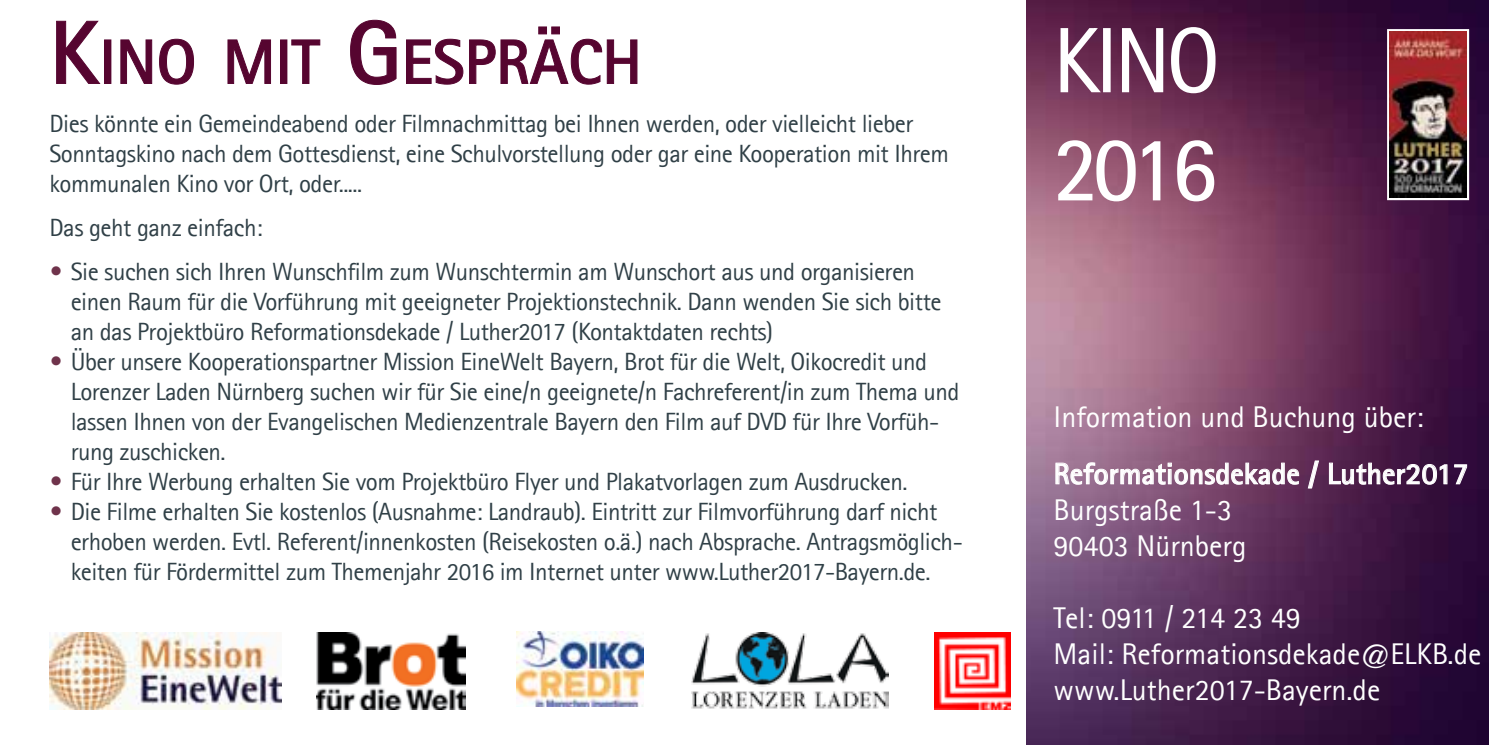
<style>
.page{position:relative;width:1489px;height:745px;background:#fff}
.page>*{position:absolute;margin:0;border:0;box-sizing:border-box;transform-origin:0 0}
.t1{font:300 90px/108px "Agfa Rotis Semisans";letter-spacing:-.03em;color:#fff}
.t2{font:700 63px "Agfa Rotis Sans Serif";color:#560530}
.t3{font:30px/36px "Agfa Rotis Sans Serif";color:#fff}
.t4{font:700 30px "Agfa Rotis Sans Serif";color:#fff}
.t5{font:25px/30px "Agfa Rotis Sans Serif";letter-spacing:-.02em;color:#304047}
.s1{font-size:90px}
.s2{font-weight:700;color:#6f334b}
</style>
<div class="page">
<img style="left:1026px;top:0;width:462px;height:744px">
<svg style="left:1386px;top:29px;width:82px;height:171px"></svg>
<img style="left:1389px;top:31px;width:77px;height:167px">
<svg style="left:1059px;top:27px;width:42px;height:67px"></svg>
<div style="left:1102px;top:28px;width:8px;height:64px;border:2px solid #fff"></div>
<svg style="left:1120px;top:26px;width:96px;height:68px"></svg>
<svg style="left:1056px;top:139px;width:105px;height:63px"></svg>
<svg style="left:1176px;top:139px;width:39px;height:63px"></svg>
<svg style="left:1054px;top:461px;width:245px;height:24px"></svg>
<svg style="left:1306px;top:459px;width:13px;height:29px"></svg>
<svg style="left:1328px;top:462px;width:119px;height:23px"></svg>
<svg style="left:1453px;top:463px;width:14px;height:21px"></svg>
<svg style="left:56px;top:21px;width:44px;height:63px"></svg>
<div style="left:104px;top:40px;width:7px;height:44px;border:1px solid #560530"></div>
<svg style="left:120px;top:39px;width:32px;height:45px"></svg>
<svg style="left:159px;top:39px;width:35px;height:46px"></svg>
<svg style="left:227px;top:39px;width:44px;height:45px"></svg>
<div style="left:280px;top:40px;width:7px;height:44px;border:1px solid #560530"></div>
<svg style="left:291px;top:39px;width:29px;height:45px"></svg>
<svg style="left:350px;top:20px;width:47px;height:65px"></svg>
<svg style="left:406px;top:39px;width:57px;height:46px"></svg>
<svg style="left:469px;top:26px;width:168px;height:59px"></svg>
<img style="left:934px;top:632px;width:76px;height:76px">
<img style="left:316px;top:632px;width:150px;height:76px">
<img style="left:692px;top:632px;width:196px;height:76px">
<img style="left:49px;top:632px;width:232px;height:76px">
<img style="left:516px;top:631px;width:127px;height:75px">
<h2 class="t2" style="left:49px;top:22px;width:594px"><span class="s1">K</span>INO MIT <span class="s1">G</span>ESPRÄCH</h2>
<p class="t5" style="left:49px;top:108px;width:900px">Dies könnte ein Gemeindeabend oder Filmnachmittag bei Ihnen werden, oder vielleicht lieber<br>Sonntagskino nach dem Gottesdienst, eine Schulvorstellung oder gar eine Kooperation mit Ihrem kommunalen Kino vor Ort, oder.....</p>
<p class="t5" style="left:49px;top:212px;width:215px">Das geht ganz einfach:</p>
<p class="t5" style="left:71px;top:256px;width:872px;text-indent:-21px"><span class="s2">•</span> Sie suchen sich Ihren Wunschfilm zum Wunschtermin am Wunschort aus und organisieren einen Raum für die Vorführung mit geeigneter Projektionstechnik. Dann wenden Sie sich bitte an das Projektbüro Reformationsdekade / Luther2017 (Kontaktdaten rechts)</p>
<p class="t5" style="left:71px;top:346px;width:890px;text-indent:-21px"><span class="s2">•</span> Über unsere Kooperationspartner Mission EineWelt Bayern, Brot für die Welt, Oikocredit und Lorenzer Laden Nürnberg suchen wir für Sie eine/n geeignete/n Fachreferent/in zum Thema und lassen Ihnen von der Evangelischen Medienzentrale Bayern den Film auf DVD für Ihre Vorfüh&shy;rung zuschicken.</p>
<p class="t5" style="left:49px;top:466px;width:859px"><span class="s2">•</span> Für Ihre Werbung erhalten Sie vom Projektbüro Flyer und Plakatvorlagen zum Ausdrucken.</p>
<p class="t5" style="left:71px;top:496px;width:893px;text-indent:-21px"><span class="s2">•</span> Die Filme erhalten Sie kostenlos (Ausnahme: Landraub). Eintritt zur Filmvorführung darf nicht erhoben werden. Evtl. Referent/innenkosten (Reisekosten o.ä.) nach Absprache. Antragsmöglich&shy;keiten für Fördermittel zum Themenjahr 2016 im Internet unter www.Luther2017-Bayern.de.</p>
<h1 class="t1" style="left:1053px;top:7px;width:167px">Kino<br>2016</h1>
<p class="t3" style="left:1053px;top:398px;width:371px">Information und Buchung über:</p>
<p class="t4" style="left:1053px;top:454px;width:416px">Reformationsdekade / Luther2017</p>
<p class="t3" style="left:1053px;top:491px;width:194px">Burgstraße 1-3<br>90403 Nürnberg</p>
<p class="t3" style="left:1053px;top:599px;width:429px">Tel: 0911 / 214 23 49<br>Mail: Reformationsdekade@ELKB.de www.Luther2017-Bayern.de</p>
</div>
